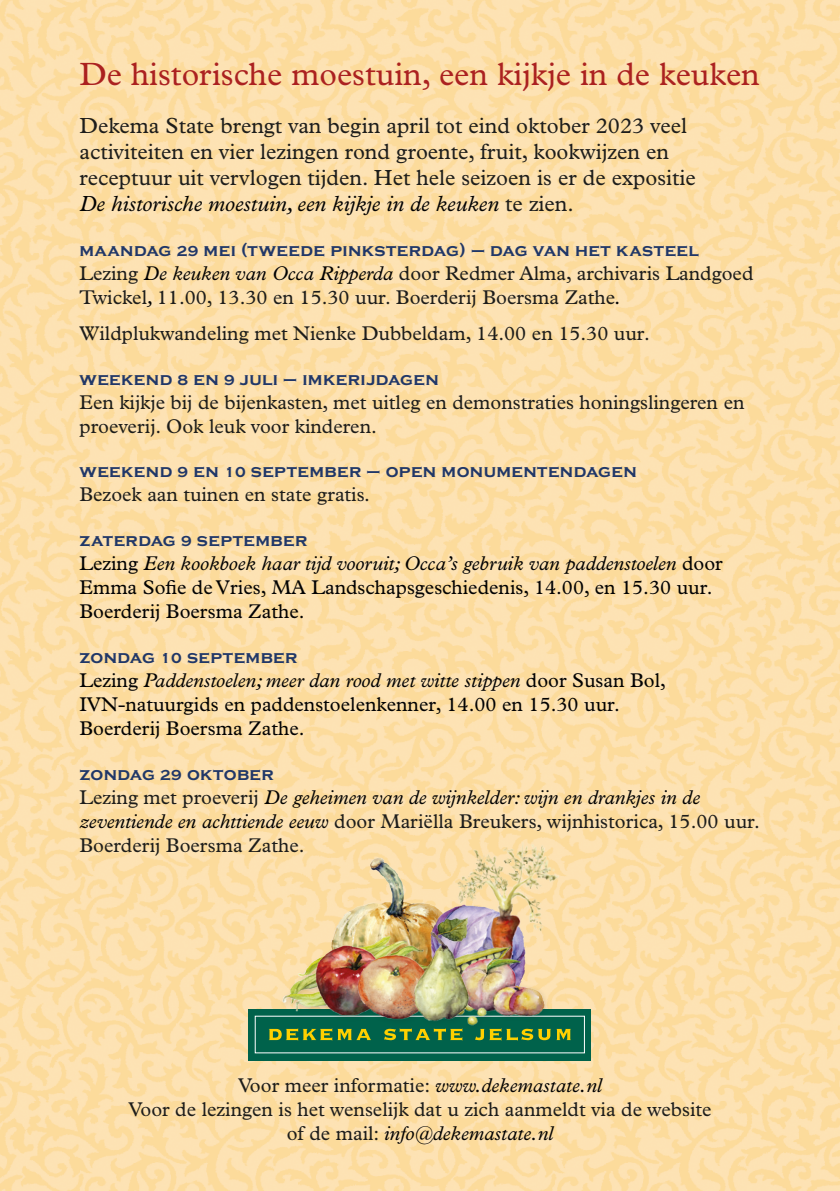
<style>
.page{position:relative;width:840px;height:1191px;background:#fff}
.page>*{position:absolute;margin:0;border:0;box-sizing:border-box;transform-origin:0 0}
._1_Kopjes_bold{font:32.4px "Plantin MT Pro";color:#ab2120}
._2_Platte_tekst{font:22px/26px "Plantin MT Pro";color:#1d1d1b}
._2_Platte_tekst-2{font:20px/24px "Plantin MT Pro";color:#1d1d1b}
._2_Platte_tekst-3{font:20px/24px "Plantin MT Pro";color:#020203}
._3_Data{font:700 18px "Copperplate";letter-spacing:.02em;color:#203768}
.s1{font-style:italic;color:#020203}
.s2{font-size:15px}
.s3{font-style:italic}
</style>
<div class="page">
<img style="left:0;top:0;width:839px;height:1191px">
<div style="left:249px;top:1009px;width:341px;height:51px;background:#00624b"></div>
<svg style="left:269px;top:1028px;width:301px;height:12px"></svg>
<img style="left:323px;top:850px;width:118px;height:75px">
<img style="left:421px;top:899px;width:20px;height:13px">
<img style="left:278px;top:925px;width:127px;height:91px">
<img style="left:313px;top:941px;width:76px;height:76px">
<img style="left:441px;top:833px;width:126px;height:176px">
<img style="left:377px;top:943px;width:154px;height:9px">
<img style="left:352px;top:951px;width:53px;height:69px">
<div style="left:455px;top:956px;width:95px;height:67px;background:#00614a"></div>
<img style="left:478px;top:952px;width:71px;height:65px">
<div style="left:452px;top:1002px;width:41px;height:29px;background:#1d1d1b;opacity:.15"></div>
<img style="left:452px;top:999px;width:40px;height:29px">
<div style="left:410px;top:915px;width:65px;height:112px;background:#1d1d1b;opacity:.15"></div>
<img style="left:405px;top:912px;width:73px;height:111px">
<p class="_1_Kopjes_bold" style="left:79px;top:55px;width:681px">De historische moestuin, een kijkje in de keuken</p>
<p class="_2_Platte_tekst" style="left:79px;top:113px;width:617px">Dekema State brengt van begin april tot eind oktober 2023 veel activiteiten en vier lezingen rond groente, fruit, kookwijzen en receptuur uit vervlogen tijden. Het hele seizoen is er de expositie <span class="s1">De historische moestuin, een kijkje in de keuken</span> te zien.</p>
<p class="_3_Data" style="left:79px;top:240px;width:620px">maandag <span class="s2">29</span> mei (tweede pinksterdag) – dag van het kasteel</p>
<p class="_2_Platte_tekst-2" style="left:79px;top:261px;width:675px">Lezing <span class="s1">De keuken van Occa Ripperda</span> door Redmer Alma, archivaris Landgoed<br>Twickel<span class="s1">,</span> 11.00, 13.30 en 15.30 uur. Boerderij Boersma Zathe<span class="s1">.</span></p>
<p class="_2_Platte_tekst-2" style="left:79px;top:321px;width:571px">Wildplukwandeling met Nienke Dubbeldam, 14.00 en 15.30 uur.</p>
<p class="_3_Data" style="left:79px;top:368px;width:360px">weekend <span class="s2">8</span> en <span class="s2">9</span> juli – imkerijdagen</p>
<p class="_2_Platte_tekst-2" style="left:79px;top:390px;width:666px">Een kijkje bij de bijenkasten, met uitleg en demonstraties honingslingeren en proeverij. Ook leuk voor kinderen.</p>
<p class="_3_Data" style="left:79px;top:461px;width:558px">weekend <span class="s2">9</span> en <span class="s2">10</span> september – open monumentendagen</p>
<p class="_2_Platte_tekst-2" style="left:79px;top:483px;width:292px">Bezoek aan tuinen en state gratis.</p>
<p class="_3_Data" style="left:79px;top:530px;width:229px">zaterdag <span class="s2">9</span> september</p>
<p class="_2_Platte_tekst-3" style="left:79px;top:551px;width:644px">Lezing <span class="s3">Een kookboek haar tijd vooruit; Occa’s gebruik van paddenstoelen</span> door<br>Emma Sofie de Vries, MA Landschapsgeschiedenis, 14.00, en 15.30 uur.<br>Boerderij Boersma Zathe.</p>
<p class="_3_Data" style="left:79px;top:647px;width:219px">zondag <span class="s2">10</span> september</p>
<p class="_2_Platte_tekst-3" style="left:79px;top:668px;width:587px">Lezing <span class="s3">Paddenstoelen; meer dan rood met witte stippen</span> door Susan Bol,<br>IVN-natuurgids en paddenstoelenkenner, 14.00 en 15.30 uur.<br>Boerderij Boersma Zathe.</p>
<p class="_3_Data" style="left:79px;top:763px;width:196px">zondag <span class="s2">29</span> oktober</p>
<p class="_2_Platte_tekst-2" style="left:79px;top:785px;width:681px">Lezing met proeverij <span class="s1">De geheimen van de wijnkelder: wijn en drankjes in de zeventiende en achttiende eeuw</span> door Mariëlla Breukers, wijnhistorica, 15.00 uur.<br>Boerderij Boersma Zathe.</p>
<p class="_2_Platte_tekst-2" style="left:238px;top:1073px;width:365px">Voor meer informatie: <span class="s1">www.dekemastate.nl</span></p>
<p class="_2_Platte_tekst-2" style="left:128px;top:1097px;width:584px;text-align:center">Voor de lezingen is het wenselijk dat u zich aanmeldt via de website of de mail: <span class="s1">info@dekemastate.nl</span></p>
</div>
